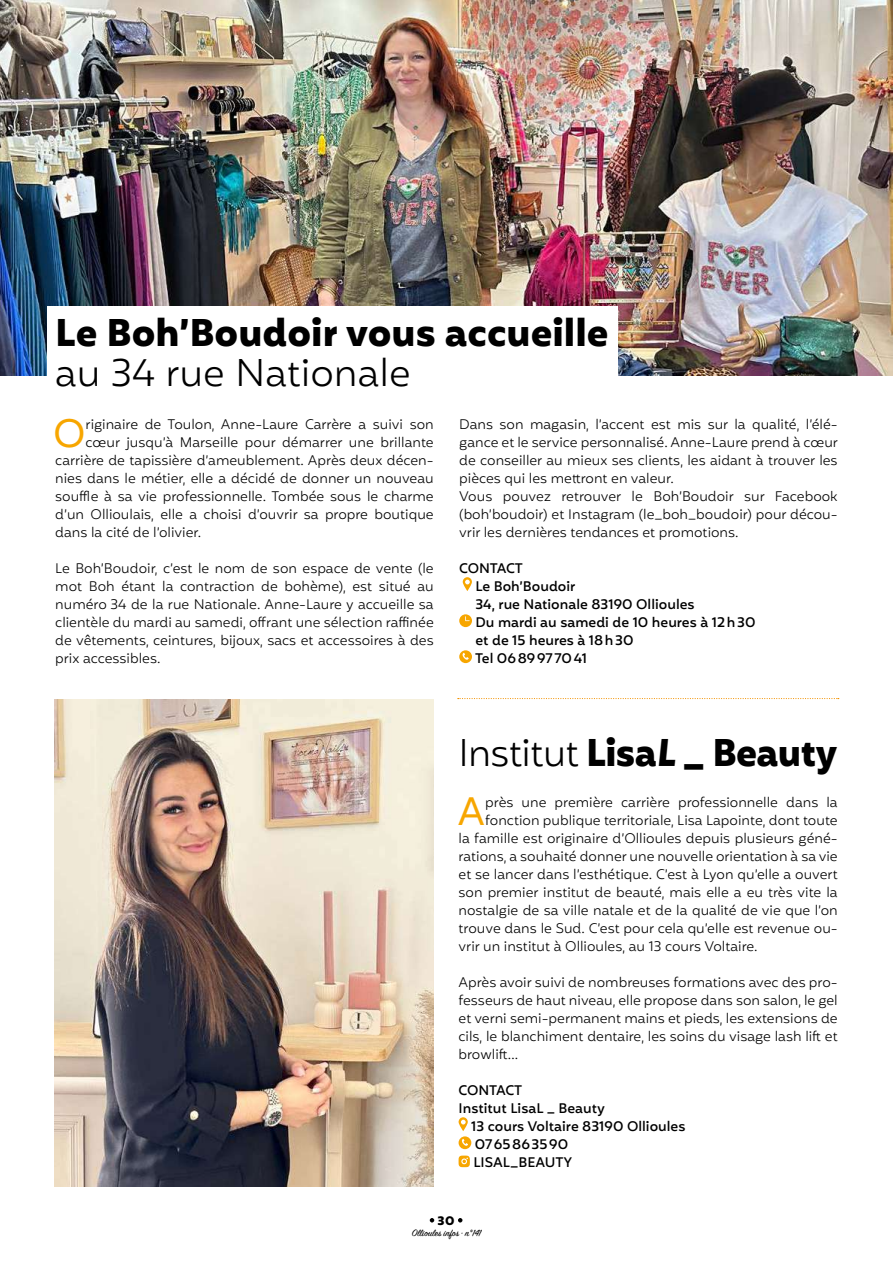
<style>
.page{position:relative;width:893px;height:1263px;background:#fff}
.page>*{position:absolute;margin:0;border:0;box-sizing:border-box;transform-origin:0 0}
.t1{font:38.55px "Mohr";color:#f7a600}
.t2{font:700 37.5px "Mohr";color:#000}
.t3{font:700 37.5px "Mohr";letter-spacing:-.02em;color:#000}
.t4{font:300 37.5px "Mohr";color:#000}
.t5{font:300 13.5px/18px "Mohr";color:#000;text-align:justify}
.t6{font:500 13.5px/18px "Mohr";color:#000}
.t7{font:700 12px "Mohr";color:#000}
.t8{font:10.5px "Sign Painter House Script";color:#000}
.s1{font-weight:300}
.s2{font-style:italic}
</style>
<div class="page">
<img style="left:0;top:0;width:893px;height:375px">
<div style="left:47px;top:306px;width:570px;height:109px;background:#fff"></div>
<svg style="left:463px;top:577px;width:9px;height:14px"></svg>
<svg style="left:459px;top:614px;width:13px;height:13px"></svg>
<svg style="left:459px;top:650px;width:13px;height:13px"></svg>
<svg style="left:459px;top:1117px;width:12px;height:32px"></svg>
<svg style="left:459px;top:1155px;width:11px;height:12px"></svg>
<img style="left:55px;top:699px;width:378px;height:488px">
<svg style="left:458px;top:698px;width:381px;height:1px"></svg>
<svg style="left:458px;top:1218px;width:4px;height:4px"></svg>
<svg style="left:430px;top:1218px;width:4px;height:4px"></svg>
<h2 class="t2" style="left:55px;top:311px;width:555px">Le Boh’Boudoir vous accueille</h2>
<h2 class="t4" style="left:55px;top:348px;width:357px">au 34 rue Nationale</h2>
<h1 class="t1" style="left:53px;top:411px;width:34px">O</h1>
<p class="t5" style="left:86px;top:417px;width:350px">riginaire de Toulon, Anne-Laure Carrère a suivi son</p>
<p class="t5" style="left:459px;top:417px;width:380px;text-align:left">Dans son magasin, l’accent est mis sur la qualité, l’élé&shy;gance et le service personnalisé. Anne-Laure prend à cœur de conseiller au mieux ses clients, les aidant à trouver les pièces qui les mettront en valeur.<br>Vous pouvez retrouver le Boh’Boudoir sur Facebook (boh’boudoir) et Instagram (le_boh_boudoir) pour décou&shy;vrir les dernières tendances et promotions.</p>
<p class="t6" style="left:475px;top:559px;width:282px;text-indent:-16px">CONTACT<br>Le Boh’Boudoir<br>34, rue Nationale 83190 Ollioules<br>Du mardi au samedi de 10 heures à 12h30 et de 15 heures à 18h30<br>Tel 0689977041</p>
<p class="t5" style="left:86px;top:435px;width:350px">cœur jusqu’à Marseille pour démarrer une brillante</p>
<p class="t5" style="left:55px;top:453px;width:380px">carrière de tapissière d’ameublement. Après deux décen-</p>
<p class="t5" style="left:55px;top:471px;width:380px">nies dans le métier, elle a décidé de donner un nouveau</p>
<p class="t5" style="left:55px;top:489px;width:380px">souffle à sa vie professionnelle. Tombée sous le charme</p>
<p class="t5" style="left:55px;top:507px;width:380px">d’un Ollioulais, elle a choisi d’ouvrir sa propre boutique</p>
<p class="t5" style="left:55px;top:525px;width:147px">dans la cité de l’olivier.</p>
<p class="t5" style="left:55px;top:561px;width:380px">Le Boh’Boudoir, c’est le nom de son espace de vente (le mot Boh étant la contraction de bohème), est situé au numéro 34 de la rue Nationale. Anne-Laure y accueille sa clientèle du mardi au samedi, offrant une sélection raffinée de vêtements, ceintures, bijoux, sacs et accessoires à des prix accessibles.</p>
<h2 class="t3" style="left:459px;top:731px;width:381px"><span class="s1">Institut</span> Lisa<span class="s2">L</span> _ Beauty</h2>
<h1 class="t1" style="left:458px;top:789px;width:29px">A</h1>
<p class="t5" style="left:485px;top:795px;width:354px">près une première carrière professionnelle dans la</p>
<p class="t5" style="left:485px;top:813px;width:354px">fonction publique territoriale, Lisa Lapointe, dont toute</p>
<p class="t5" style="left:459px;top:831px;width:381px">la famille est originaire d’Ollioules depuis plusieurs géné-</p>
<p class="t5" style="left:459px;top:849px;width:381px">rations, a souhaité donner une nouvelle orientation à sa vie</p>
<p class="t5" style="left:459px;top:867px;width:381px">et se lancer dans l’esthétique. C’est à Lyon qu’elle a ouvert</p>
<p class="t5" style="left:459px;top:885px;width:381px">son premier institut de beauté, mais elle a eu très vite la</p>
<p class="t5" style="left:459px;top:903px;width:381px">nostalgie de sa ville natale et de la qualité de vie que l’on</p>
<p class="t5" style="left:459px;top:921px;width:381px">trouve dans le Sud. C’est pour cela qu’elle est revenue ou-</p>
<p class="t5" style="left:459px;top:939px;width:301px">vrir un institut à Ollioules, au 13 cours Voltaire.</p>
<p class="t5" style="left:459px;top:975px;width:381px">Après avoir suivi de nombreuses formations avec des pro&shy;fesseurs de haut niveau, elle propose dans son salon, le gel et verni semi-permanent mains et pieds, les extensions de cils, le blanchiment dentaire, les soins du visage lash lift et browlift…</p>
<p class="t6" style="left:459px;top:1081px;width:65px">CONTACT</p>
<p class="t6" style="left:459px;top:1099px;width:148px">Institut LisaL _ Beauty</p>
<p class="t6" style="left:471px;top:1117px;width:216px">13 cours Voltaire 83190 Ollioules</p>
<p class="t6" style="left:475px;top:1135px;width:95px">0765863590</p>
<p class="t6" style="left:473px;top:1153px;width:101px">LISAL_BEAUTY</p>
<p class="t7" style="left:437px;top:1214px;width:19px">30</p>
<p class="t8" style="left:412px;top:1227px;width:71px">Ollioules infos • n°141</p>
</div>
